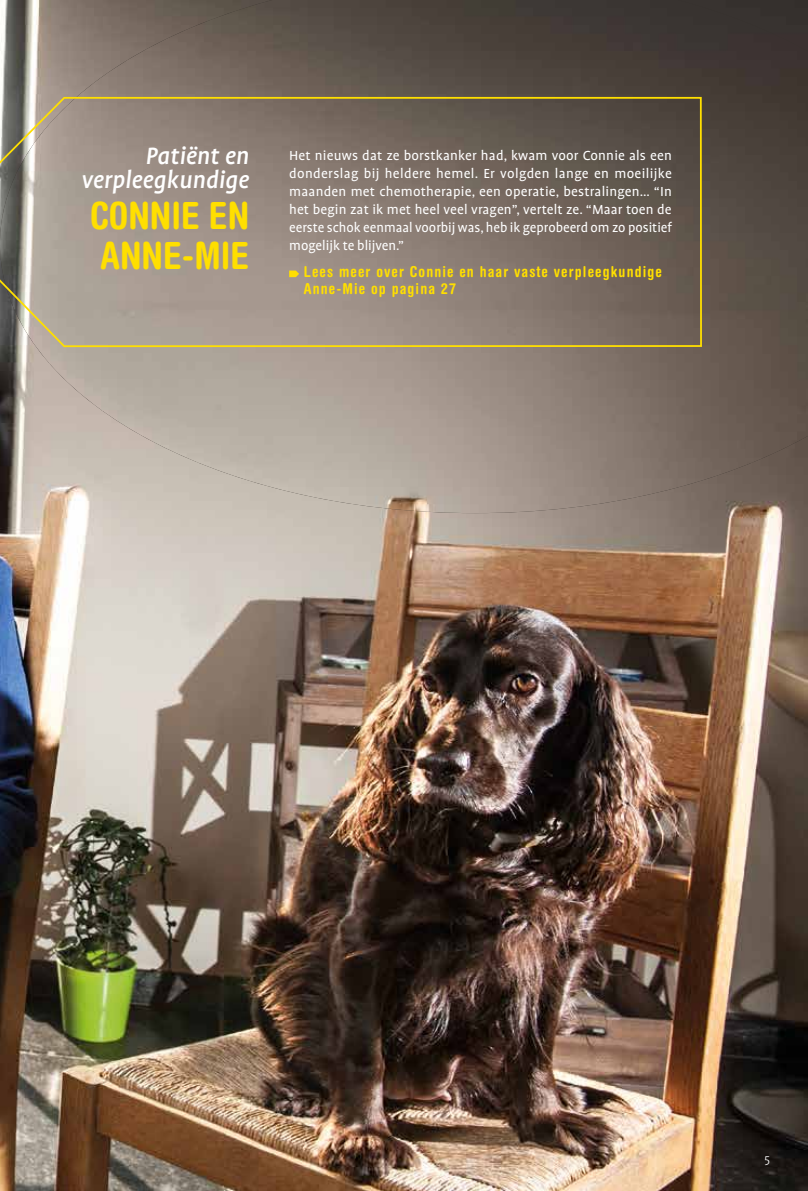
<style>
.page{position:relative;width:808px;height:1191px;background:#fff}
.page>*{position:absolute;margin:0;border:0;box-sizing:border-box;transform-origin:0 0}
.t1{font:700 condensed 37.5px/40.5px "Helvetica Rounded LT Std";color:#ffdf00}
.t2{font:italic 500 27px/24px "Profile Pro";color:#fff;text-align:right}
.t3{font:15px/18px "Profile Pro";color:#fff;text-align:justify}
.t4{font:700 condensed 15px/16.5px "Helvetica Rounded LT Std";letter-spacing:.075em;color:#ffdf00}
.t5{font:300 13.2px "Profile Pro";color:#fff}
</style>
<div class="page">
<img style="left:0;top:0;width:808px;height:1191px">
<img style="left:100px;top:0;width:708px;height:462px">
<img style="left:50px;top:77px;width:51px;height:333px">
<img style="left:0;top:347px;width:50px;height:17px">
<img style="left:196px;top:461px;width:559px;height:52px">
<svg style="left:0;top:97px;width:702px;height:250px;background:#8b7e72"></svg>
<h2 class="t2" style="left:81px;top:145px;width:169px">Patiënt en verpleegkundige</h2>
<h1 class="t1" style="left:90px;top:195px;width:160px">connie en anne-mie</h1>
<p class="t3" style="left:289px;top:147px;width:384px">Het nieuws dat ze borstkanker had, kwam voor Connie als een donderslag bij heldere hemel. Er volgden lange en moeilijke maanden met chemotherapie, een operatie, bestralingen… “In het begin zat ik met heel veel vragen”, vertelt ze. “Maar toen de eerste schok eenmaal voorbij was, heb ik geprobeerd om zo positief mogelijk te blijven.”</p>
<p class="t4" style="left:304px;top:263px;width:360px">lees meer over connie en haar vaste verpleegkundige anne-mie op pagina 27</p>
<p class="t5" style="left:764px;top:1151px;width:7px">5</p>
</div>
